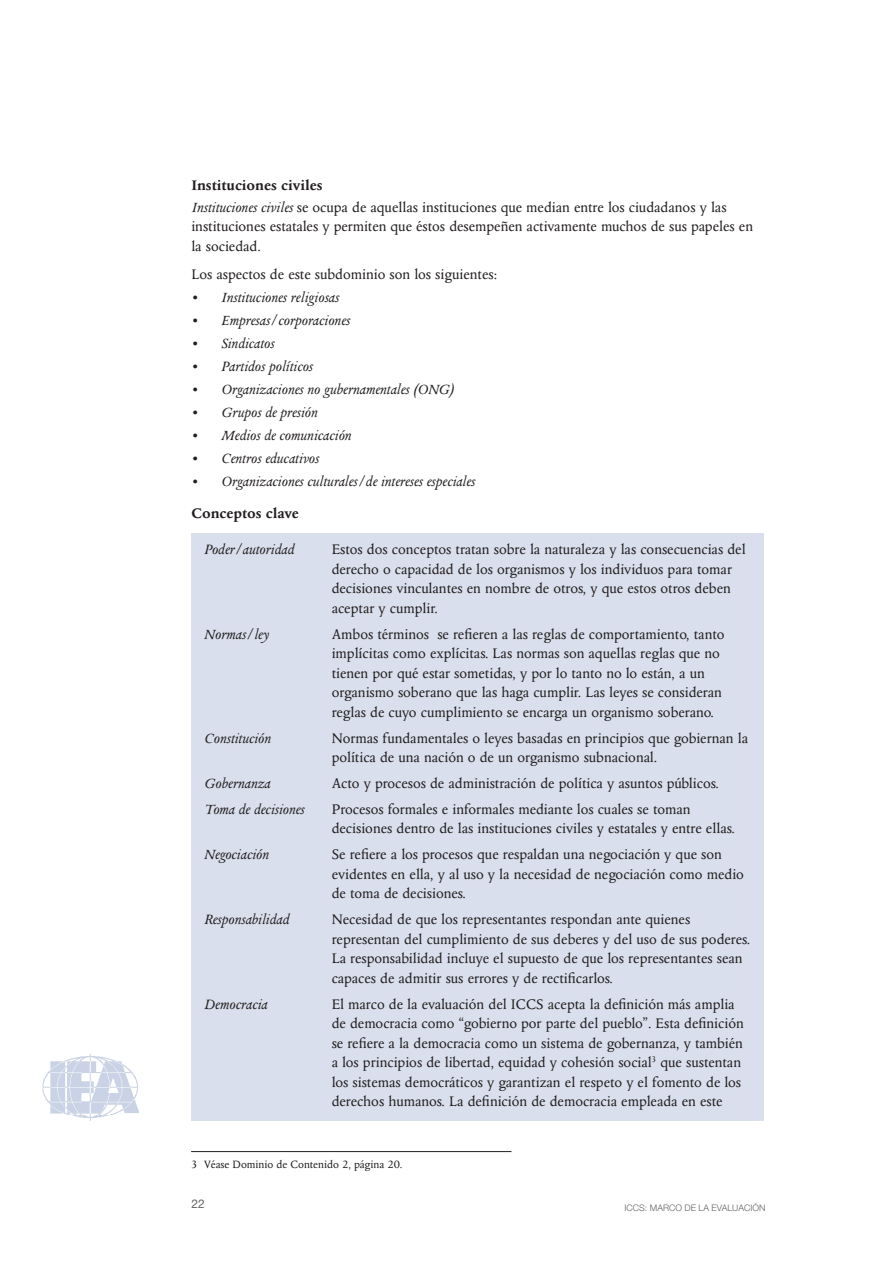
<style>
.page{position:relative;width:893px;height:1263px;background:#fff}
.page>*{position:absolute;margin:0;border:0;box-sizing:border-box;transform-origin:0 0}
.Boxed{font:15.75px/19.5px "Columbus MT Pro";color:#231f20}
.Body_text{font:15.75px/19.5px "Columbus MT Pro";color:#231f20}
.List{font:italic 15.75px "Columbus MT Pro";color:#231f20}
.Boxed-2{font:italic 15.75px "Columbus MT Pro";color:#231f20}
.List_last{font:italic 15.75px "Columbus MT Pro";color:#231f20}
.BT__1{font:15.75px "Columbus MT Pro";color:#231f20}
.Head_4{font:700 15.75px "Columbus MT Pro";color:#231f20}
.Footnote{font:12px "Columbus MT Pro";color:#231f20}
.t1{font:12px "Helvetica Neue LT Std";color:#636366}
.t2{font:300 9px "Helvetica Neue LT Std";color:#636366}
.s1{font-style:italic}
</style>
<div class="page">
<img style="left:43px;top:1053px;width:95px;height:67px">
<div style="left:191px;top:533px;width:573px;height:588px;background:#d9dfec"></div>
<hr style="left:191px;top:1151px;width:320px;height:1px;background:#231f20">
<p class="Head_4" style="left:191px;top:176px;width:133px">Instituciones civiles</p>
<p class="Body_text" style="left:191px;top:197px;width:563px"><span class="s1">Instituciones civiles</span> se ocupa de aquellas instituciones que median entre los ciudadanos y las instituciones estatales y permiten que éstos desempeñen activamente muchos de sus papeles en la sociedad.</p>
<p class="BT__1" style="left:191px;top:265px;width:307px">Los aspectos de este subdominio son los siguientes:</p>
<p class="List" style="left:191px;top:290px;width:149px">• Instituciones religiosas</p>
<p class="List" style="left:191px;top:313px;width:160px">• Empresas/corporaciones</p>
<p class="List" style="left:191px;top:336px;width:84px">• Sindicatos</p>
<p class="List" style="left:191px;top:358px;width:123px">• Partidos políticos</p>
<p class="List" style="left:191px;top:381px;width:264px">• Organizaciones no gubernamentales (ONG)</p>
<p class="List" style="left:191px;top:404px;width:127px">• Grupos de presión</p>
<p class="List" style="left:191px;top:427px;width:161px">• Medios de comunicación</p>
<p class="List" style="left:191px;top:450px;width:129px">• Centros educativos</p>
<p class="List_last" style="left:191px;top:473px;width:285px">• Organizaciones culturales/de intereses especiales</p>
<p class="Head_4" style="left:191px;top:505px;width:109px">Conceptos clave</p>
<p class="Boxed-2" style="left:204px;top:542px;width:91px">Poder/autoridad</p>
<p class="Boxed" style="left:332px;top:540px;width:416px">Estos dos conceptos tratan sobre la naturaleza y las consecuencias del derecho o capacidad de los organismos y los individuos para tomar decisiones vinculantes en nombre de otros, y que estos otros deben aceptar y cumplir.</p>
<p class="Boxed-2" style="left:204px;top:626px;width:66px">Normas/ley</p>
<p class="Boxed" style="left:332px;top:624px;width:394px">Ambos términos se refieren a las reglas de comportamiento, tanto implícitas como explícitas. Las normas son aquellas reglas que no tienen por qué estar sometidas, y por lo tanto no lo están, a un organismo soberano que las haga cumplir. Las leyes se consideran reglas de cuyo cumplimiento se encarga un organismo soberano.</p>
<p class="Boxed-2" style="left:204px;top:730px;width:68px">Constitución</p>
<p class="Boxed" style="left:332px;top:728px;width:418px">Normas fundamentales o leyes basadas en principios que gobiernan la política de una nación o de un organismo subnacional.</p>
<p class="Boxed-2" style="left:204px;top:775px;width:67px">Gobernanza</p>
<p class="Boxed" style="left:332px;top:774px;width:389px">Acto y procesos de administración de política y asuntos públicos.</p>
<p class="Boxed-2" style="left:204px;top:801px;width:102px">Toma de decisiones</p>
<p class="Boxed" style="left:332px;top:800px;width:405px">Procesos formales e informales mediante los cuales se toman decisiones dentro de las instituciones civiles y estatales y entre ellas.</p>
<p class="Boxed-2" style="left:204px;top:847px;width:66px">Negociación</p>
<p class="Boxed" style="left:332px;top:845px;width:414px">Se refiere a los procesos que respaldan una negociación y que son evidentes en ella, y al uso y la necesidad de negociación como medio de toma de decisiones.</p>
<p class="Boxed-2" style="left:204px;top:912px;width:86px">Responsabilidad</p>
<p class="Boxed" style="left:332px;top:910px;width:420px">Necesidad de que los representantes respondan ante quienes representan del cumplimiento de sus deberes y del uso de sus poderes.<br>La responsabilidad incluye el supuesto de que los representantes sean capaces de admitir sus errores y de rectificarlos.</p>
<p class="Boxed-2" style="left:204px;top:996px;width:65px">Democracia</p>
<p class="Boxed" style="left:332px;top:994px;width:414px">El marco de la evaluación del ICCS acepta la definición más amplia de democracia como “gobierno por parte del pueblo”. Esta definición se refiere a la democracia como un sistema de gobernanza, y también a los principios de libertad, equidad y cohesión social<sup>3</sup> que sustentan los sistemas democráticos y garantizan el respeto y el fomento de los derechos humanos. La definición de democracia empleada en este</p>
<p class="Footnote" style="left:191px;top:1158px;width:213px">3 Véase Dominio de Contenido 2, página 20.</p>
<p class="t1" style="left:191px;top:1196px;width:15px">22</p>
<p class="t2" style="left:624px;top:1202px;width:142px">ICCS: MARCO DE LA EVALUACIÓN</p>
</div>
